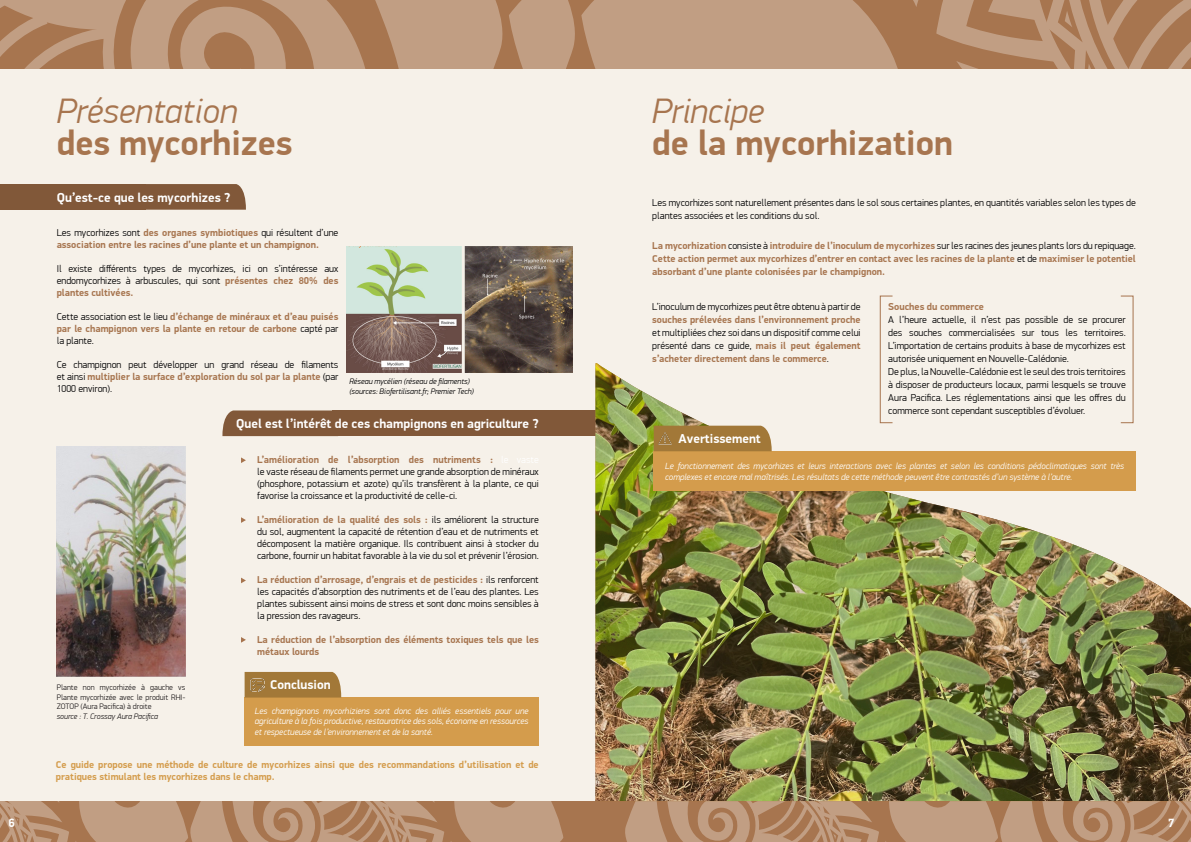
<style>
.page{position:relative;width:1191px;height:842px;background:#fff}
.page>*{position:absolute;margin:0;border:0;box-sizing:border-box;transform-origin:0 0}
.t1{font:700 35.5px "PF Din Display Pro";color:#a7754f}
.t2{font:italic 300 35.5px "PF Din Display Pro";color:#a7754f}
.t3{font:700 13px "PF Din Display Pro";color:#fff}
.t4{font:700 12px "PF Din Display Pro";color:#fff}
.t5{font:300 10px/13px "PF Din Display Pro";color:#000001;text-align:justify}
.t6{font:700 10px/12px "PF Din Display Pro";color:#a7754f}
.t7{font:700 10px/12px "PF Din Display Pro";color:#d49c4c}
.t8{font:italic 300 9px/10.8px "PF Din Display Pro";color:#fff;text-align:justify}
.Sources_ok{font:300 8px/9.6px "PF Din Display Pro";color:#231f20}
.t9{font:italic 300 8px "PF Din Display Pro";color:#000001}
.Sources_ok-2{font:italic 300 8px "PF Din Display Pro";color:#231f20}
.s1{font-weight:700;color:#a7754f}
.s2{font-weight:300;color:#000001}
.s3{font-weight:300;color:#fff}
</style>
<div class="page">
<div style="left:0;top:53px;width:595px;height:749px;background:#f6f1e9"></div>
<svg style="left:0;top:802px;width:563px;height:40px;background:#b89072"></svg>
<svg style="left:146px;top:184px;width:100px;height:26px;background:#855d3f"></svg>
<div style="left:0;top:184px;width:146px;height:26px;background:#815839"></div>
<div style="left:222px;top:410px;width:110px;height:26px;background:#815839"></div>
<div style="left:332px;top:410px;width:263px;height:26px;background:#815839"></div>
<div style="left:245px;top:697px;width:294px;height:49px;background:#d49c4c"></div>
<svg style="left:241px;top:457px;width:5px;height:6px"></svg>
<svg style="left:241px;top:517px;width:5px;height:6px"></svg>
<svg style="left:241px;top:578px;width:5px;height:5px"></svg>
<svg style="left:241px;top:637px;width:5px;height:6px"></svg>
<div style="left:245px;top:672px;width:96px;height:25px;background:#a27838"></div>
<img style="left:347px;top:246px;width:226px;height:126px">
<img style="left:57px;top:446px;width:128px;height:230px">
<div style="left:567px;top:802px;width:624px;height:40px;background:#a7754f"></div>
<svg style="left:625px;top:802px;width:566px;height:40px"></svg>
<img style="left:595px;top:68px;width:596px;height:734px">
<div style="left:653px;top:451px;width:482px;height:39px;background:#d49c4c"></div>
<div style="left:653px;top:426px;width:118px;height:25px;background:#a27838"></div>
<img style="left:658px;top:432px;width:14px;height:13px">
<svg style="left:0;top:0;width:1191px;height:68px;background:#b89071"></svg>
<div style="left:879px;top:296px;width:14px;height:127px;border:1px solid #a6734d"></div>
<p class="t2" style="left:57px;top:90px;width:182px">Présentation</p>
<p class="t1" style="left:57px;top:121px;width:237px">des mycorhizes</p>
<p class="t3" style="left:57px;top:189px;width:175px">Qu’est-ce que les mycorhizes ?</p>
<p class="t5" style="left:57px;top:226px;width:283px">Les mycorhizes sont <span class="s1">des organes symbiotiques</span> qui résultent d’une</p>
<p class="t6" style="left:57px;top:238px;width:264px">association entre les racines d’une plante et un champignon.</p>
<p class="t5" style="left:57px;top:262px;width:283px">Il existe différents types de mycorhizes, ici on s’intéresse aux</p>
<p class="t6" style="left:57px;top:274px;width:283px"><span class="s2">endomycorhizes à arbuscules, qui sont</span> présentes chez 80% des plantes cultivées.</p>
<p class="t6" style="left:57px;top:310px;width:283px;text-align:justify"><span class="s2">Cette association est le lieu</span> d’échange de minéraux et d’eau puisés par le champignon vers la plante en retour de carbone <span class="s2">capté par la plante.</span></p>
<p class="t5" style="left:57px;top:358px;width:283px">Ce champignon peut développer un grand réseau de filaments</p>
<p class="t6" style="left:57px;top:370px;width:283px"><span class="s2">et ainsi</span> multiplier la surface d’exploration du sol par la plante <span class="s2">(par<br>1000 environ).</span></p>
<p class="t9" style="left:349px;top:377px;width:122px">Réseau mycélien (réseau de filaments)</p>
<p class="t9" style="left:349px;top:387px;width:126px">(sources: Biofertilisant.fr; Premier Tech)</p>
<p class="t3" style="left:236px;top:416px;width:304px">Quel est l’intérêt de ces champignons en agriculture ?</p>
<p class="t6" style="left:257px;top:454px;width:283px">L’amélioration de l’absorption des nutriments : <span class="s3">le vaste</span></p>
<p class="t5" style="left:257px;top:466px;width:283px;line-height:12px">le vaste réseau de filaments permet une grande absorption de minéraux (phosphore, potassium et azote) qu’ils transfèrent à la plante, ce qui favorise la croissance et la productivité de celle-ci.</p>
<p class="t5" style="left:257px;top:514px;width:283px;line-height:12px"><span class="s1">L’amélioration de la qualité des sols :</span> ils améliorent la structure du sol, augmentent la capacité de rétention d’eau et de nutriments et</p>
<p class="t5" style="left:257px;top:538px;width:283px;line-height:12px">décomposent la matière organique. Ils contribuent ainsi à stocker du carbone, fournir un habitat favorable à la vie du sol et prévenir l’érosion.</p>
<p class="t5" style="left:257px;top:574px;width:283px;line-height:12px"><span class="s1">La réduction d’arrosage, d’engrais et de pesticides :</span> ils renforcent les capacités d’absorption des nutriments et de l’eau des plantes. Les plantes subissent ainsi moins de stress et sont donc moins sensibles à la pression des ravageurs.</p>
<p class="t6" style="left:257px;top:634px;width:283px">La réduction de l’absorption des éléments toxiques tels que les métaux lourds</p>
<p class="Sources_ok" style="left:57px;top:683px;width:130px">Plante non mycorhizée à gauche vs</p>
<p class="t3" style="left:270px;top:677px;width:62px">Conclusion</p>
<p class="Sources_ok" style="left:57px;top:692px;width:130px">Plante mycorhizée avec le produit RHI-<br>ZOTOP (Aura Pacifica) à droite</p>
<p class="Sources_ok-2" style="left:57px;top:711px;width:103px">source : T. Crossay Aura Pacifica</p>
<p class="t7" style="left:56px;top:759px;width:484px">Ce guide propose une méthode de culture de mycorhizes ainsi que des recommandations d’utilisation et de pratiques stimulant les mycorhizes dans le champ.</p>
<p class="t8" style="left:255px;top:705px;width:275px">Les champignons mycorhiziens sont donc des alliés essentiels pour une agriculture à la fois productive, restauratrice des sols, économe en ressources et respectueuse de l’environnement et de la santé.</p>
<p class="t2" style="left:652px;top:90px;width:114px">Principe</p>
<p class="t1" style="left:652px;top:121px;width:302px">de la mycorhization</p>
<p class="t5" style="left:652px;top:196px;width:485px">Les mycorhizes sont naturellement présentes dans le sol sous certaines plantes, en quantités variables selon les types de plantes associées et les conditions du sol.</p>
<p class="t6" style="left:652px;top:239px;width:485px;line-height:13px;text-align:justify">La mycorhization <span class="s2">consiste à</span> introduire de l’inoculum de mycorhizes <span class="s2">sur les racines des jeunes plants lors du repiquage.<br></span>Cette action permet aux mycorhizes d’entrer en contact avec les racines de la plante <span class="s2">et de</span> maximiser le potentiel absorbant d’une plante colonisées par le champignon.</p>
<p class="t5" style="left:652px;top:300px;width:210px">L’inoculum de mycorhizes peut être obtenu à partir de <span class="s1">souches prélevées dans l’environnement proche </span>et multipliées chez soi dans un dispositif comme celui présenté dans ce guide, <span class="s1">mais il peut également s’acheter directement dans le commerce</span>.</p>
<p class="t6" style="left:888px;top:301px;width:97px">Souches du commerce</p>
<p class="t5" style="left:888px;top:314px;width:239px">A l’heure actuelle, il n’est pas possible de se procurer des souches commercialisées sur tous les territoires.<br>L’importation de certains produits à base de mycorhizes est autorisée uniquement en Nouvelle-Calédonie.</p>
<p class="t5" style="left:888px;top:366px;width:239px">De plus, la Nouvelle-Calédonie est le seul des trois territoires à disposer de producteurs locaux, parmi lesquels se trouve Aura Pacifica. Les réglementations ainsi que les offres du commerce sont cependant susceptibles d’évoluer.</p>
<p class="t3" style="left:678px;top:431px;width:84px">Avertissement</p>
<p class="t8" style="left:665px;top:461px;width:460px">Le fonctionnement des mycorhizes et leurs interactions avec les plantes et selon les conditions pédoclimatiques sont très complexes et encore mal maîtrisés. Les résultats de cette méthode peuvent être contrastés d’un système à l’autre.</p>
<p class="t4" style="left:9px;top:815px;width:8px">6</p>
<p class="t4" style="left:1168px;top:815px;width:8px">7</p>
</div>
